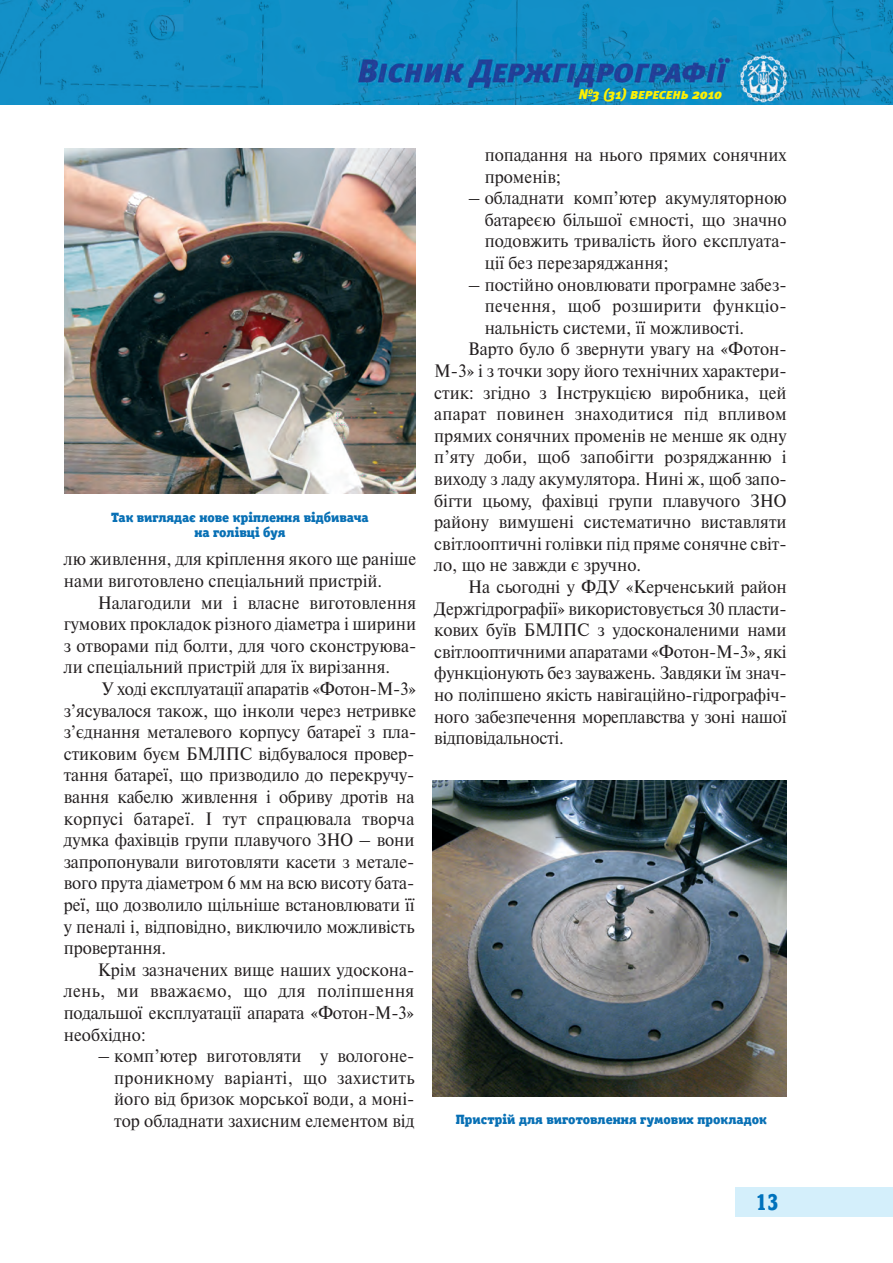
<style>
.page{position:relative;width:893px;height:1263px;background:#fff}
.page>*{position:absolute;margin:0;border:0;box-sizing:border-box;transform-origin:0 0}
.t1{font:800 22.5px "Korinna Black C";color:#0072bc;scale:.67 1}
.t2{font:18px/21.6px "Newton C";color:#231f20;text-align:justify;scale:.95 1}
.t3{font:18px "Newton C";letter-spacing:.02em;color:#231f20;scale:.95 1}
.t4{font:italic 14.1px "Meta Black Caps C";color:#fff101}
.t5{font:13.5px/15px "Officina Serif Black C";color:#0870b5;text-align:center}
</style>
<div class="page">
<div style="left:735px;top:1187px;width:158px;height:29px;background:#d4effb"></div>
<img style="left:0;top:0;width:893px;height:105px">
<img style="left:432px;top:781px;width:355px;height:315px">
<img style="left:65px;top:148px;width:350px;height:346px">
<p class="t4" style="left:579px;top:89px;width:145px">№3 (31) вересень 2010</p>
<p class="t5" style="left:111px;top:511px;width:259px">Так виглядає нове кріплення відбивача на голівці буя</p>
<p class="t2" style="left:64px;top:548px;width:372px">лю живлення, для кріплення якого ще раніше нами виготовлено спеціальний пристрій.</p>
<p class="t2" style="left:64px;top:592px;width:372px;text-indent:34px">Налагодили ми і власне виготовлення гумових прокладок різного діаметра і ширини з отворами під болти, для чого сконструюва&shy;ли спеціальний пристрій для їх вирізання.</p>
<p class="t2" style="left:64px;top:678px;width:372px;text-indent:38px">У ході експлуатації апаратів «Фотон-М-3» з’ясувалося також, що інколи через нетривке з’єднання металевого корпусу батареї з пла&shy;стиковим буєм БМЛПС відбувалося провер&shy;тання батареї, що призводило до перекручу&shy;вання кабелю живлення і обриву дротів на корпусі батареї. І тут спрацювала творча думка фахівців групи плавучого ЗНО – вони запропонували виготовляти касети з метале&shy;вого прута діаметром 6 мм на всю висоту бата&shy;реї, що дозволило щільніше встановлювати її у пеналі і, відповідно, виключило можливість провертання.</p>
<p class="t2" style="left:64px;top:959px;width:371px;text-indent:34px">Крім зазначених вище наших удоскона&shy;лень, ми вважаємо, що для поліпшення подальшої експлуатації апарата «Фотон-М-3» необхідно:</p>
<p class="t2" style="left:114px;top:1045px;width:317px;text-indent:-16px">– комп’ютер виготовляти у вологоне&shy;проникному варіанті, що захистить його від бризок морської води, а моні&shy;тор обладнати захисним елементом від</p>
<p class="t2" style="left:485px;top:144px;width:319px">попадання на нього прямих сонячних променів;</p>
<p class="t2" style="left:485px;top:187px;width:319px;text-indent:-16px">– обладнати комп’ютер акумуляторною батареєю більшої ємності, що значно подовжить тривалість його експлуата&shy;ції без перезаряджання;</p>
<p class="t2" style="left:468px;top:273px;width:337px">– постійно оновлювати програмне забез-</p>
<p class="t3" style="left:485px;top:295px;width:319px">печення, щоб розширити функціо-</p>
<p class="t2" style="left:485px;top:317px;width:275px">нальність системи, її можливості.</p>
<p class="t2" style="left:468px;top:338px;width:337px">Варто було б звернути увагу на «Фотон-</p>
<p class="t2" style="left:434px;top:360px;width:372px">М-3» і з точки зору його технічних характери-</p>
<p class="t2" style="left:434px;top:381px;width:372px">стик: згідно з Інструкцією виробника, цей</p>
<p class="t2" style="left:434px;top:403px;width:372px">апарат повинен знаходитися під впливом</p>
<p class="t2" style="left:434px;top:425px;width:372px">прямих сонячних променів не менше як одну</p>
<p class="t2" style="left:434px;top:446px;width:372px">п’яту доби, щоб запобігти розряджанню і</p>
<p class="t2" style="left:434px;top:468px;width:372px">виходу з ладу акумулятора. Нині ж, щоб запо-</p>
<p class="t2" style="left:434px;top:489px;width:372px">бігти цьому, фахівці групи плавучого ЗНО</p>
<p class="t2" style="left:434px;top:511px;width:372px">району вимушені систематично виставляти</p>
<p class="t2" style="left:434px;top:533px;width:372px">світлооптичні голівки під пряме сонячне світ-</p>
<p class="t2" style="left:434px;top:554px;width:219px">ло, що не завжди є зручно.</p>
<p class="t2" style="left:468px;top:576px;width:337px">На сьогодні у ФДУ «Керченський район</p>
<p class="t2" style="left:434px;top:597px;width:372px">Держгідрографії» використовується 30 пласти-</p>
<p class="t2" style="left:434px;top:619px;width:372px">кових буїв БМЛПС з удосконаленими нами</p>
<p class="t2" style="left:434px;top:641px;width:372px">світлооптичними апаратами «Фотон-М-3», які</p>
<p class="t2" style="left:434px;top:662px;width:372px">функціонують без зауважень. Завдяки їм знач-</p>
<p class="t2" style="left:434px;top:684px;width:372px">но поліпшено якість навігаційно-гідрографіч-</p>
<p class="t2" style="left:434px;top:705px;width:372px">ного забезпечення мореплавства у зоні нашої</p>
<p class="t2" style="left:434px;top:727px;width:138px">відповідальності.</p>
<p class="t5" style="left:456px;top:1113px;width:312px">Пристрій для виготовлення гумових прокладок</p>
<p class="t1" style="left:756px;top:1189px;width:35px">13</p>
</div>
